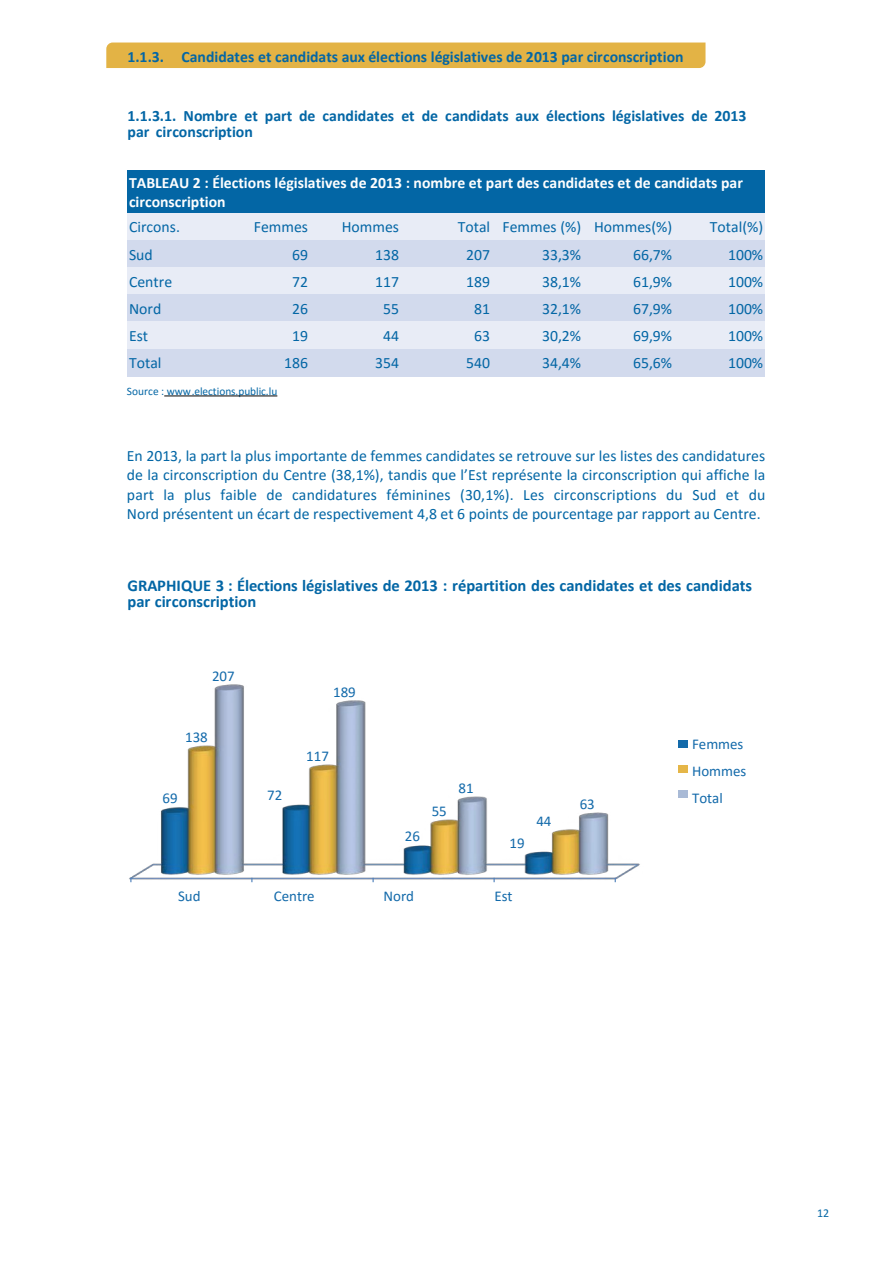
<style>
.page{position:relative;width:893px;height:1263px;background:#fff}
.page>*{position:absolute;margin:0;border:0;box-sizing:border-box;transform-origin:0 0}
.t1{font:700 16.5px/16.5px "Calibri";color:#0366a5}
.t2{font:700 15.9px/15.9px "Calibri";color:#0366a5}
.t3{font:15.75px/19.2px "Calibri";color:#0366a5;text-align:justify}
.t4{font:700 15.75px/19.2px "Calibri";color:#fefefe}
.t5{font:700 15.75px "Calibri";color:#0366a5}
.t6{font:15px/27.2px "Calibri";color:#136aaa}
.t7{font:12px "Calibri";color:#0366a5}
.t8{font:11.4px "Calibri";color:#0366a5}
</style>
<div class="page">
<div style="left:106px;top:43px;width:599px;height:25px;background:#e3b345"></div>
<div style="left:128px;top:171px;width:637px;height:42px;background:#0366a5"></div>
<div style="left:128px;top:213px;width:91px;height:27px;background:#e8ecf6"></div>
<div style="left:219px;top:213px;width:91px;height:27px;background:#e8ecf6"></div>
<div style="left:310px;top:213px;width:91px;height:27px;background:#e8ecf6"></div>
<div style="left:401px;top:213px;width:91px;height:27px;background:#e8ecf6"></div>
<div style="left:492px;top:213px;width:91px;height:27px;background:#e8ecf6"></div>
<div style="left:583px;top:213px;width:91px;height:27px;background:#e8ecf6"></div>
<div style="left:674px;top:213px;width:91px;height:27px;background:#e8ecf6"></div>
<div style="left:128px;top:240px;width:91px;height:27px;background:#d2daed"></div>
<div style="left:219px;top:240px;width:91px;height:27px;background:#d2daed"></div>
<div style="left:310px;top:240px;width:91px;height:27px;background:#d2daed"></div>
<div style="left:401px;top:240px;width:91px;height:27px;background:#d2daed"></div>
<div style="left:492px;top:240px;width:91px;height:27px;background:#d2daed"></div>
<div style="left:583px;top:240px;width:91px;height:27px;background:#d2daed"></div>
<div style="left:674px;top:240px;width:91px;height:27px;background:#d2daed"></div>
<div style="left:128px;top:267px;width:91px;height:28px;background:#e8ecf6"></div>
<div style="left:219px;top:267px;width:91px;height:28px;background:#e8ecf6"></div>
<div style="left:310px;top:267px;width:91px;height:28px;background:#e8ecf6"></div>
<div style="left:401px;top:267px;width:91px;height:28px;background:#e8ecf6"></div>
<div style="left:492px;top:267px;width:91px;height:28px;background:#e8ecf6"></div>
<div style="left:583px;top:267px;width:91px;height:28px;background:#e8ecf6"></div>
<div style="left:674px;top:267px;width:91px;height:28px;background:#e8ecf6"></div>
<div style="left:128px;top:295px;width:91px;height:27px;background:#d2daed"></div>
<div style="left:219px;top:295px;width:91px;height:27px;background:#d2daed"></div>
<div style="left:310px;top:295px;width:91px;height:27px;background:#d2daed"></div>
<div style="left:401px;top:295px;width:91px;height:27px;background:#d2daed"></div>
<div style="left:492px;top:295px;width:91px;height:27px;background:#d2daed"></div>
<div style="left:583px;top:295px;width:91px;height:27px;background:#d2daed"></div>
<div style="left:674px;top:295px;width:91px;height:27px;background:#d2daed"></div>
<div style="left:128px;top:322px;width:91px;height:27px;background:#e8ecf6"></div>
<div style="left:219px;top:322px;width:91px;height:27px;background:#e8ecf6"></div>
<div style="left:310px;top:322px;width:91px;height:27px;background:#e8ecf6"></div>
<div style="left:401px;top:322px;width:91px;height:27px;background:#e8ecf6"></div>
<div style="left:492px;top:322px;width:91px;height:27px;background:#e8ecf6"></div>
<div style="left:583px;top:322px;width:91px;height:27px;background:#e8ecf6"></div>
<div style="left:674px;top:322px;width:91px;height:27px;background:#e8ecf6"></div>
<div style="left:128px;top:349px;width:91px;height:27px;background:#d2daed"></div>
<div style="left:219px;top:349px;width:91px;height:27px;background:#d2daed"></div>
<div style="left:310px;top:349px;width:91px;height:27px;background:#d2daed"></div>
<div style="left:401px;top:349px;width:91px;height:27px;background:#d2daed"></div>
<div style="left:492px;top:349px;width:91px;height:27px;background:#d2daed"></div>
<div style="left:583px;top:349px;width:91px;height:27px;background:#d2daed"></div>
<div style="left:674px;top:349px;width:91px;height:27px;background:#d2daed"></div>
<hr style="left:164px;top:396px;width:113px;height:1px;background:#000">
<img style="left:129px;top:684px;width:511px;height:196px">
<div style="left:678px;top:740px;width:10px;height:8px;background:#136aaa"></div>
<div style="left:678px;top:765px;width:10px;height:8px;background:#e5b648"></div>
<div style="left:678px;top:790px;width:10px;height:8px;background:#a9bad6"></div>
<p class="t5" style="left:128px;top:50px;width:557px">1.1.3. Candidates et candidats aux élections législatives de 2013 par circonscription</p>
<p class="t2" style="left:128px;top:109px;width:620px">1.1.3.1. Nombre et part de candidates et de candidats aux élections législatives de 2013 par circonscription</p>
<p class="t4" style="left:129px;top:174px;width:615px">TABLEAU 2 : Élections législatives de 2013 : nombre et part des candidates et de candidats par circonscription</p>
<p class="t3" style="left:129px;top:219px;width:52px">Circons.</p>
<p class="t3" style="left:254px;top:219px;width:56px">Femmes</p>
<p class="t3" style="left:342px;top:219px;width:59px">Hommes</p>
<p class="t3" style="left:458px;top:219px;width:216px">Total Femmes (%) Hommes(%)</p>
<p class="t3" style="left:710px;top:219px;width:55px">Total(%)</p>
<p class="t3" style="left:129px;top:246px;width:25px">Sud</p>
<p class="t3" style="left:292px;top:246px;width:17px">69</p>
<p class="t3" style="left:375px;top:246px;width:25px">138</p>
<p class="t3" style="left:466px;top:246px;width:25px">207</p>
<p class="t3" style="left:542px;top:246px;width:41px">33,3%</p>
<p class="t3" style="left:633px;top:246px;width:41px">66,7%</p>
<p class="t3" style="left:728px;top:246px;width:37px">100%</p>
<p class="t3" style="left:129px;top:273px;width:45px">Centre</p>
<p class="t3" style="left:292px;top:273px;width:17px">72</p>
<p class="t3" style="left:375px;top:273px;width:25px">117</p>
<p class="t3" style="left:466px;top:273px;width:25px">189</p>
<p class="t3" style="left:542px;top:273px;width:41px">38,1%</p>
<p class="t3" style="left:633px;top:273px;width:41px">61,9%</p>
<p class="t3" style="left:728px;top:273px;width:37px">100%</p>
<p class="t3" style="left:129px;top:300px;width:34px">Nord</p>
<p class="t3" style="left:292px;top:300px;width:17px">26</p>
<p class="t3" style="left:383px;top:300px;width:17px">55</p>
<p class="t3" style="left:474px;top:300px;width:17px">81</p>
<p class="t3" style="left:542px;top:300px;width:41px">32,1%</p>
<p class="t3" style="left:633px;top:300px;width:41px">67,9%</p>
<p class="t3" style="left:728px;top:300px;width:37px">100%</p>
<p class="t3" style="left:129px;top:328px;width:21px">Est</p>
<p class="t3" style="left:292px;top:328px;width:17px">19</p>
<p class="t3" style="left:383px;top:328px;width:17px">44</p>
<p class="t3" style="left:474px;top:328px;width:17px">63</p>
<p class="t3" style="left:542px;top:328px;width:41px">30,2%</p>
<p class="t3" style="left:633px;top:328px;width:41px">69,9%</p>
<p class="t3" style="left:728px;top:328px;width:37px">100%</p>
<p class="t3" style="left:129px;top:355px;width:34px">Total</p>
<p class="t3" style="left:284px;top:355px;width:25px">186</p>
<p class="t3" style="left:375px;top:355px;width:25px">354</p>
<p class="t3" style="left:466px;top:355px;width:25px">540</p>
<p class="t3" style="left:542px;top:355px;width:41px">34,4%</p>
<p class="t3" style="left:633px;top:355px;width:41px">65,6%</p>
<p class="t3" style="left:728px;top:355px;width:37px">100%</p>
<p class="t8" style="left:127px;top:386px;width:152px">Source : www.elections.public.lu</p>
<p class="t3" style="left:127px;top:447px;width:640px">En 2013, la part la plus importante de femmes candidates se retrouve sur les listes des candidatures de la circonscription du Centre (38,1%), tandis que l’Est représente la circonscription qui affiche la part la plus faible de candidatures féminines (30,1%). Les circonscriptions du Sud et du Nord présentent un écart de respectivement 4,8 et 6 points de pourcentage par rapport au Centre.</p>
<p class="t1" style="left:128px;top:578px;width:626px">GRAPHIQUE 3 : Élections législatives de 2013 : répartition des candidates et des candidats par circonscription</p>
<p class="t6" style="left:212px;top:664px;width:24px">207</p>
<p class="t6" style="left:185px;top:725px;width:24px">138</p>
<p class="t6" style="left:163px;top:786px;width:17px">69</p>
<p class="t6" style="left:267px;top:783px;width:17px">72</p>
<p class="t6" style="left:333px;top:680px;width:24px">189</p>
<p class="t6" style="left:306px;top:743px;width:24px">117</p>
<p class="t6" style="left:405px;top:824px;width:17px">26</p>
<p class="t6" style="left:432px;top:798px;width:17px">55</p>
<p class="t6" style="left:459px;top:775px;width:17px">81</p>
<p class="t6" style="left:509px;top:831px;width:17px">19</p>
<p class="t6" style="left:536px;top:809px;width:17px">44</p>
<p class="t6" style="left:178px;top:883px;width:24px">Sud</p>
<p class="t6" style="left:274px;top:883px;width:42px">Centre</p>
<p class="t6" style="left:383px;top:883px;width:32px">Nord</p>
<p class="t6" style="left:494px;top:883px;width:20px">Est</p>
<p class="t6" style="left:580px;top:791px;width:17px">63</p>
<p class="t6" style="left:692px;top:731px;width:56px">Femmes<br>Hommes<br>Total</p>
<p class="t7" style="left:817px;top:1208px;width:14px">12</p>
</div>
